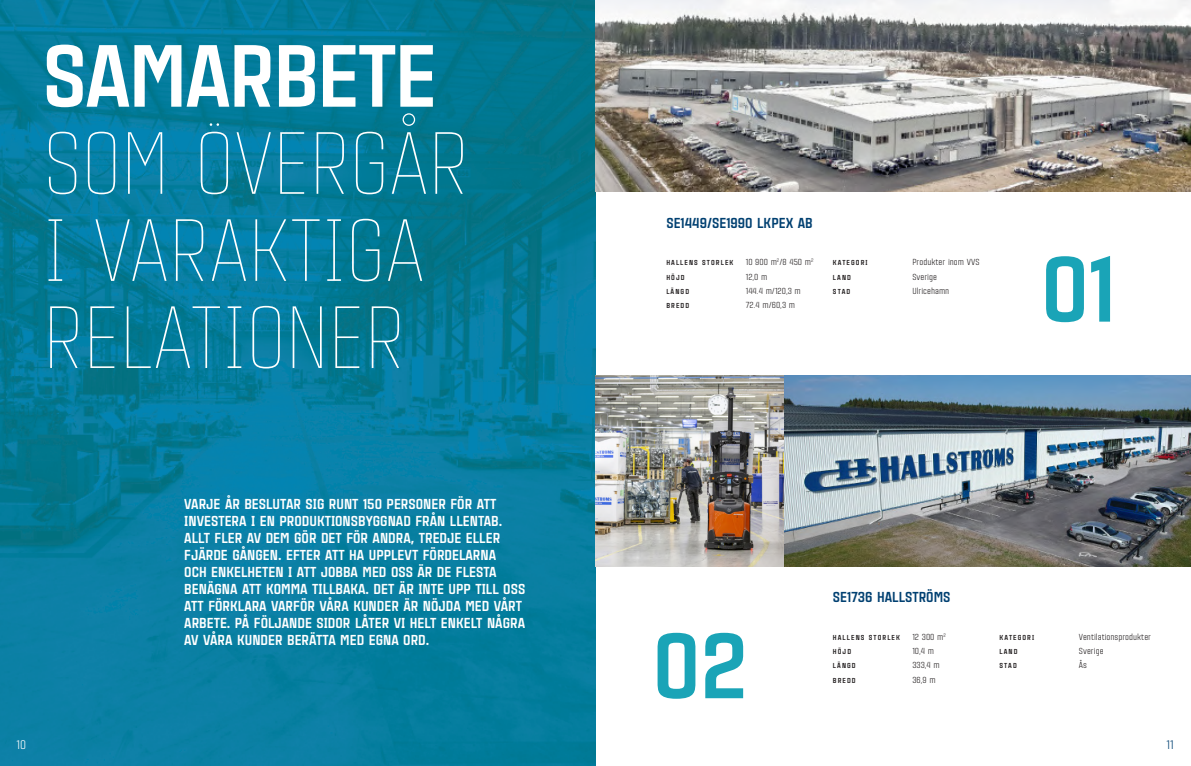
<style>
.page{position:relative;width:1191px;height:766px;background:#fff}
.page>*{position:absolute;margin:0;border:0;box-sizing:border-box;transform-origin:0 0}
.t1{font:900 90px "Citadina";color:#1aa4b7}
.t2{font:100 85.5px/87px "Citadina";letter-spacing:-.02em;color:#fff}
.LL_Perex_01{font:900 14px/17px "Citadina";color:#fff}
.LL_Perex_01-2{font:900 14px "Citadina";color:#004071}
.t3{font:12px "Citadina";color:#fff}
.t4{font:12px "Citadina";color:#004071}
.t5{font:8.5px "Citadina";color:#231f20}
.t6{font:900 7px "Citadina";letter-spacing:.15em;color:#231f20}
.s1{font-weight:900}
</style>
<div class="page">
<img style="left:0;top:0;width:595px;height:765px">
<img style="left:595px;top:0;width:596px;height:191px">
<img style="left:595px;top:375px;width:596px;height:191px">
<p class="t2" style="left:43px;top:28px;width:428px"><span class="s1">SAMARBETE<br></span>SOM ÖVERGÅR<br>I VARAKTIGA<br>RELATIONER</p>
<p class="LL_Perex_01" style="left:184px;top:495px;width:342px">VARJE ÅR BESLUTAR SIG RUNT 150 PERSONER FÖR ATT INVESTERA I EN PRODUKTIONSBYGGNAD FRÅN LLENTAB.<br>ALLT FLER AV DEM GÖR DET FÖR ANDRA, TREDJE ELLER FJÄRDE GÅNGEN. EFTER ATT HA UPPLEVT FÖRDELARNA<br>OCH ENKELHETEN I ATT JOBBA MED OSS ÄR DE FLESTA BENÄGNA ATT KOMMA TILLBAKA. DET ÄR INTE UPP TILL OSS ATT FÖRKLARA VARFÖR VÅRA KUNDER ÄR NÖJDA MED VÅRT ARBETE. PÅ FÖLJANDE SIDOR LÅTER VI HELT ENKELT NÅGRA AV VÅRA KUNDER BERÄTTA MED EGNA ORD.</p>
<p class="LL_Perex_01-2" style="left:666px;top:212px;width:148px">SE1449/SE1990 LKPEX AB</p>
<p class="t6" style="left:666px;top:257px;width:68px">HALLENS STORLEK</p>
<p class="t5" style="left:746px;top:256px;width:69px">10 900 m<sup>2</sup>/8 450 m<sup>2</sup></p>
<p class="t6" style="left:666px;top:272px;width:20px">HÖJD</p>
<p class="t5" style="left:746px;top:270px;width:23px">12,0 m</p>
<p class="t6" style="left:666px;top:286px;width:24px">LÄNGD</p>
<p class="t5" style="left:746px;top:284px;width:57px">144.4 m/120,3 m</p>
<p class="t6" style="left:666px;top:300px;width:24px">BREDD</p>
<p class="t5" style="left:746px;top:299px;width:51px">72.4 m/60,3 m</p>
<p class="t6" style="left:833px;top:257px;width:36px">KATEGORI</p>
<p class="t5" style="left:912px;top:256px;width:69px">Produkter inom VVS</p>
<p class="t6" style="left:833px;top:272px;width:19px">LAND</p>
<p class="t5" style="left:912px;top:270px;width:26px">Sverige</p>
<p class="t6" style="left:833px;top:286px;width:19px">STAD</p>
<p class="t5" style="left:912px;top:284px;width:38px">Ulricehamn</p>
<p class="t1" style="left:1041px;top:221px;width:76px">01</p>
<p class="t1" style="left:652px;top:597px;width:96px">02</p>
<p class="LL_Perex_01-2" style="left:833px;top:586px;width:119px">SE1736 HALLSTRÖMS</p>
<p class="t6" style="left:833px;top:631px;width:68px">HALLENS STORLEK</p>
<p class="t5" style="left:912px;top:630px;width:35px">12 300 m<sup>2</sup></p>
<p class="t6" style="left:833px;top:646px;width:20px">HÖJD</p>
<p class="t5" style="left:912px;top:644px;width:23px">10,4 m</p>
<p class="t6" style="left:833px;top:660px;width:24px">LÄNGD</p>
<p class="t5" style="left:912px;top:658px;width:29px">333,4 m</p>
<p class="t6" style="left:833px;top:674px;width:24px">BREDD</p>
<p class="t5" style="left:912px;top:673px;width:25px">36,9 m</p>
<p class="t6" style="left:999px;top:631px;width:36px">KATEGORI</p>
<p class="t5" style="left:1079px;top:630px;width:74px">Ventilationsprodukter</p>
<p class="t6" style="left:999px;top:646px;width:19px">LAND</p>
<p class="t5" style="left:1079px;top:644px;width:26px">Sverige</p>
<p class="t6" style="left:999px;top:660px;width:19px">STAD</p>
<p class="t5" style="left:1079px;top:658px;width:10px">Ås</p>
<p class="t3" style="left:17px;top:736px;width:11px">10</p>
<p class="t4" style="left:1166px;top:736px;width:9px">11</p>
</div>
